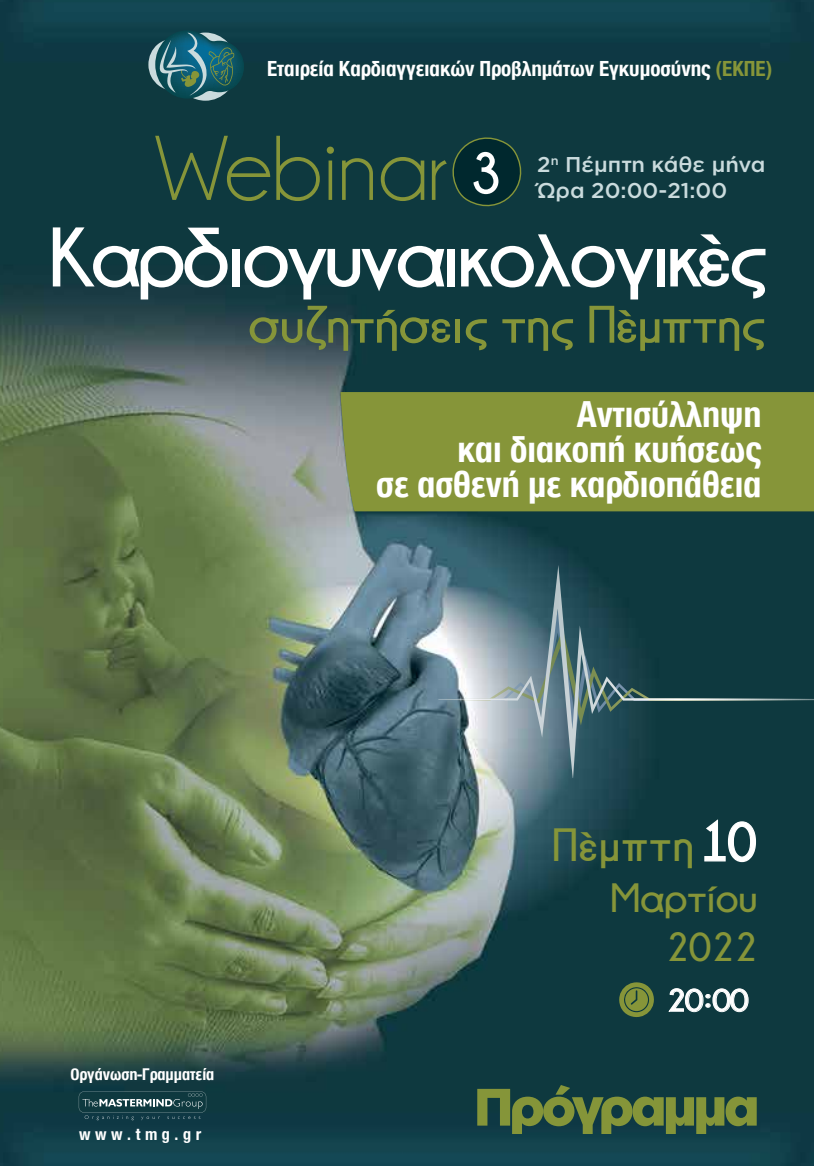
<style>
.page{position:relative;width:814px;height:1166px;background:#fff}
.page>*{position:absolute;margin:0;border:0;box-sizing:border-box;transform-origin:0 0}
.t1{font:92.92px "Champagne&Limousines";color:#869539}
.t2{font:700 84px "Champagne&Limousines";letter-spacing:-.05em;color:#fff}
.t3{font:700 58.62px "Champagne&Limousines";color:#fff;scale:.96 1}
.t4{font:700 55.48px "Champagne&Limousines";color:#fff;scale:.96 1}
.t5{font:700 52.5px "Champagne&Limousines";letter-spacing:-.01em;color:#869539}
.t6{font:900 52.5px "Gotham Greek";letter-spacing:-.06em;color:#859539}
.t7{font:700 46.55px "Champagne&Limousines";letter-spacing:.02em;color:#869539}
.t8{font:700 40.77px/49px "Champagne&Limousines";letter-spacing:-.01em;color:#869539;text-align:right}
.t9{font:700 condensed 38.5px/35px "Helvetica Neue Greek";color:#fff;text-align:right}
.t10{font:700 31.85px "Champagne&Limousines";color:#fff;scale:1.09 1}
.t11{font:700 condensed 22.4px "Helvetica Neue Greek";color:#fff}
.t12{font:500 21.35px/25.7px "Gotham Greek";color:#cadbdd}
.t13{font:700 condensed 17.5px "Helvetica Neue Greek";color:#fff}
.s1{color:#869539}
</style>
<div class="page">
<img style="left:0;top:0;width:814px;height:1166px">
<svg style="left:438px;top:565px;width:376px;height:215px;background:#3c5f67"></svg>
<svg style="left:703px;top:818px;width:53px;height:45px;background:#34585d"></svg>
<svg style="left:148px;top:30px;width:96px;height:71px;background:#2f6871"></svg>
<div style="left:340px;top:392px;width:474px;height:123px;background:#869539"></div>
<svg style="left:79px;top:1091px;width:127px;height:29px;background:#2b5057"></svg>
<svg style="left:438px;top:125px;width:96px;height:94px;background:#0c3538"></svg>
<svg style="left:667px;top:988px;width:81px;height:24px;background:#44656a"></svg>
<svg style="left:614px;top:978px;width:44px;height:43px;background:#42613c"></svg>
<p class="t11" style="left:267px;top:56px;width:507px">Εταιρεία Καρδιαγγειακών Προβλημάτων Εγκυμοσύνης <span class="s1">(ΕΚΠΕ)</span></p>
<h1 class="t1" style="left:155px;top:122px;width:293px">Webinar</h1>
<h2 class="t2" style="left:48px;top:211px;width:721px">Καρδιογυναικολογικές</h2>
<h3 class="t3" style="left:470px;top:141px;width:34px">3</h3>
<p class="t12" style="left:537px;top:151px;width:230px">2<sup>η</sup> Πέμπτη κάθε μήνα<br>Ώρα 20:00-21:00</p>
<h3 class="t5" style="left:247px;top:296px;width:520px">συζητήσεις της Πέμπτης</h3>
<h3 class="t9" style="left:376px;top:396px;width:386px">Αντισύλληψη<br>και διακοπή κυήσεως<br>σε ασθενή με καρδιοπάθεια</h3>
<h3 class="t4" style="left:700px;top:811px;width:60px">10</h3>
<h3 class="t7" style="left:552px;top:820px;width:143px">Πέμπτη</h3>
<h3 class="t8" style="left:610px;top:873px;width:149px">Μαρτίου<br>2022</h3>
<p class="t13" style="left:70px;top:1064px;width:145px">Οργάνωση-Γραμματεία</p>
<p class="t13" style="left:79px;top:1125px;width:123px">www.tmg.gr</p>
<h3 class="t10" style="left:666px;top:983px;width:77px">20:00</h3>
<h3 class="t6" style="left:474px;top:1076px;width:287px">Πρόγραμμα</h3>
</div>
